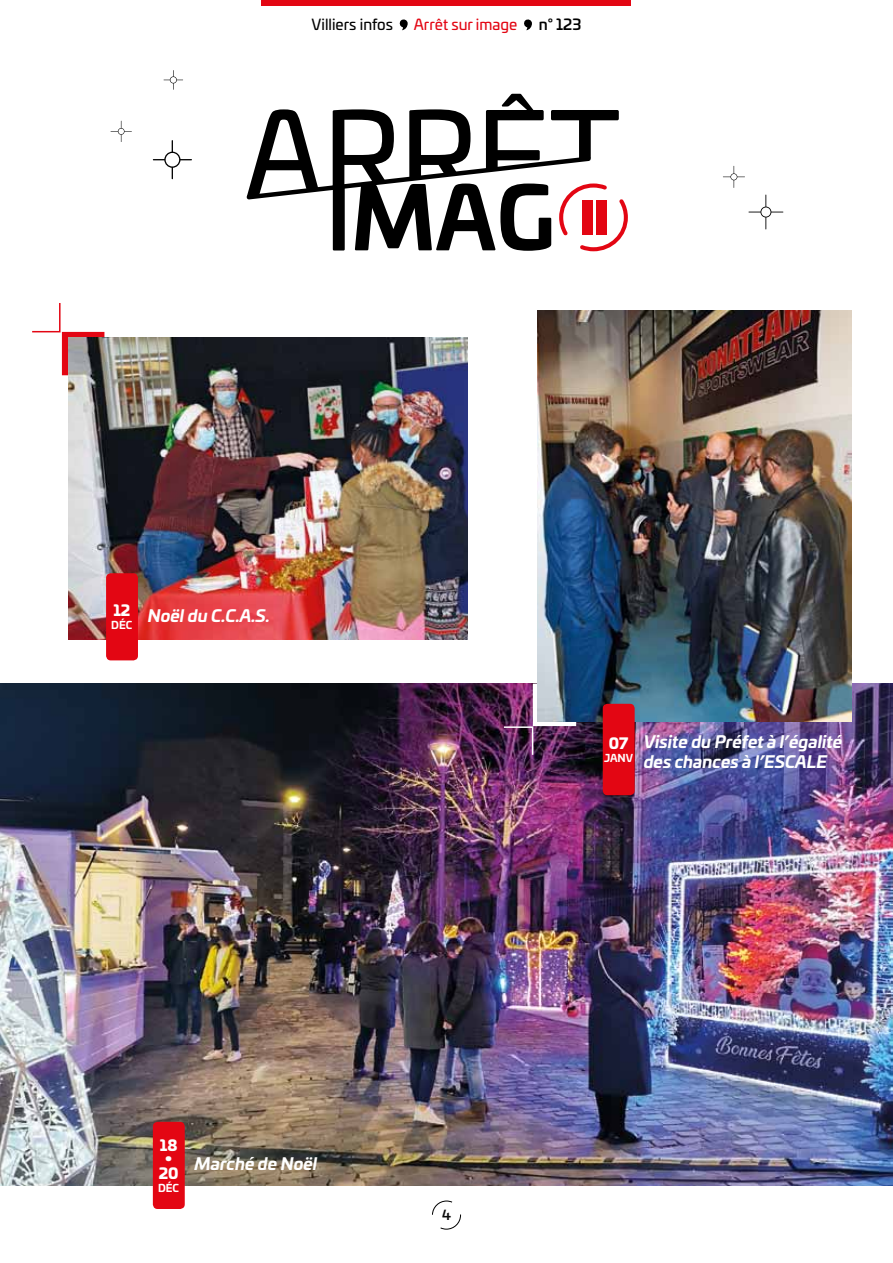
<style>
.page{position:relative;width:893px;height:1263px;background:#fff}
.page>*{position:absolute;margin:0;border:0;box-sizing:border-box;transform-origin:0 0}
.t1{font:italic 700 16.5px/19.5px "Univia Pro";color:#fff}
.t2{font:15px "Univia Pro";color:#000}
.t3{font:15px "Univia Pro";color:#e30613}
.t4{font:500 15px "Univia Pro";color:#000}
.t5{font:900 14.85px/12px "Univia Pro";color:#fff;text-align:center}
.t6{font:500 13.5px "Univia Pro";color:#0a0a0a}
.t7{font:700 10.5px "Univia Pro";color:#fff}
</style>
<div class="page">
<svg style="left:399px;top:19px;width:9px;height:11px"></svg>
<svg style="left:524px;top:19px;width:8px;height:11px"></svg>
<div style="left:261px;top:0;width:370px;height:6px;background:#e30613"></div>
<svg style="left:432px;top:1200px;width:29px;height:30px"></svg>
<img style="left:0;top:684px;width:893px;height:502px">
<div style="left:153px;top:1122px;width:32px;height:87px;background:#e30613;border-radius:5px"></div>
<svg style="left:164px;top:70px;width:19px;height:20px"></svg>
<svg style="left:153px;top:140px;width:39px;height:39px"></svg>
<svg style="left:111px;top:121px;width:21px;height:21px"></svg>
<svg style="left:723px;top:166px;width:22px;height:22px"></svg>
<svg style="left:748px;top:195px;width:35px;height:34px"></svg>
<svg style="left:32px;top:303px;width:72px;height:72px"></svg>
<img style="left:68px;top:338px;width:399px;height:302px">
<div style="left:106px;top:573px;width:32px;height:87px;background:#e30613;border-radius:5px"></div>
<svg style="left:246px;top:94px;width:382px;height:157px"></svg>
<img style="left:502px;top:684px;width:74px;height:72px">
<img style="left:538px;top:311px;width:313px;height:410px">
<div style="left:603px;top:704px;width:32px;height:91px;background:#e30613;border-radius:5px"></div>
<p class="t2" style="left:312px;top:13px;width:83px">Villiers infos</p>
<p class="t3" style="left:414px;top:13px;width:105px">Arrêt sur image</p>
<p class="t4" style="left:539px;top:13px;width:44px">n° 123</p>
<p class="t5" style="left:113px;top:604px;width:18px">12</p>
<p class="t7" style="left:111px;top:617px;width:23px">DÉC</p>
<p class="t1" style="left:148px;top:604px;width:124px">Noël du C.C.A.S.</p>
<p class="t5" style="left:160px;top:1138px;width:19px">18 •</p>
<p class="t5" style="left:159px;top:1166px;width:21px">20</p>
<p class="t7" style="left:158px;top:1179px;width:23px">DÉC</p>
<p class="t1" style="left:195px;top:1153px;width:124px">Marché de Noël</p>
<p class="t6" style="left:442px;top:1205px;width:10px">4</p>
<p class="t5" style="left:609px;top:736px;width:21px">07</p>
<p class="t7" style="left:604px;top:749px;width:30px">JANV</p>
<p class="t1" style="left:644px;top:731px;width:200px">Visite du Préfet à l’égalité des chances à l’ESCALE</p>
</div>
